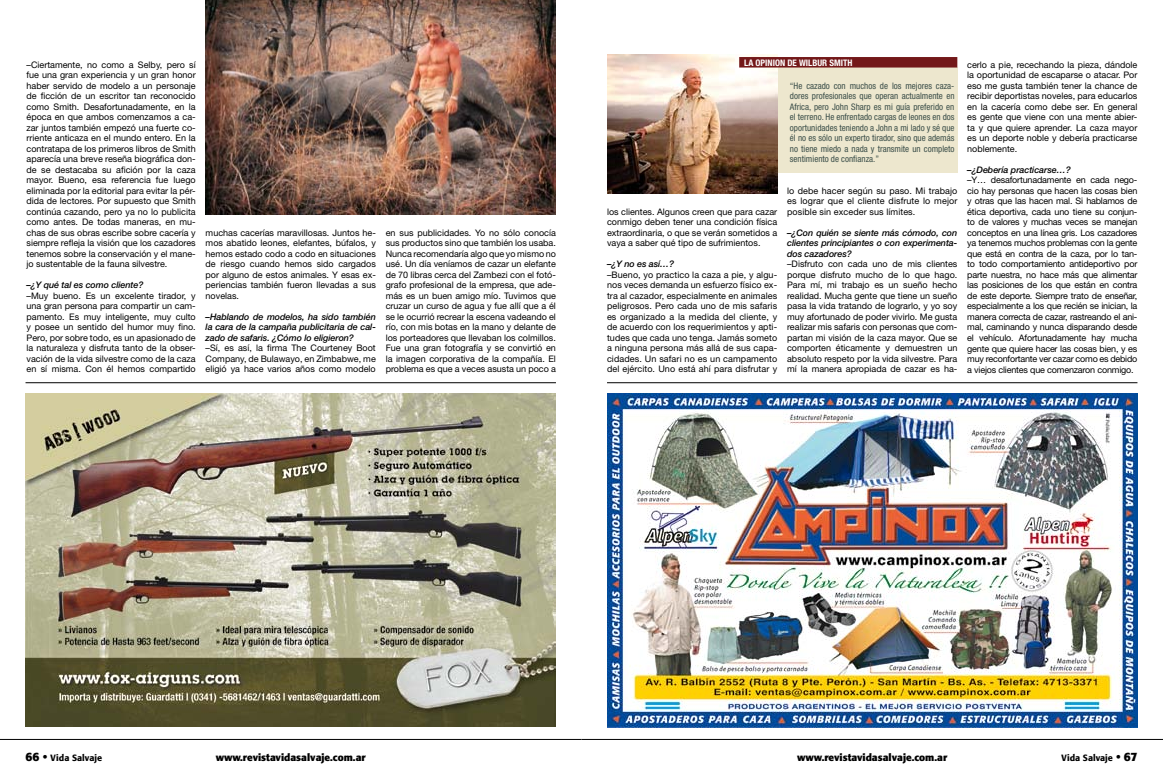
<style>
.page{position:relative;width:1163px;height:780px;background:#fff}
.page>*{position:absolute;margin:0;border:0;box-sizing:border-box;transform-origin:0 0}
.t1{font:700 10px "Formata";color:#000}
.t2{font:9px/10.5px "Helvetica Neue";color:#000;text-align:justify}
.t3{font:condensed 9px/10.5px "Helvetica Neue";color:#3b4e49;text-align:justify}
.t4{font:italic 500 9px/10.5px "Helvetica Neue";letter-spacing:-.01em;color:#000;text-align:justify}
.t5{font:500 9px "Formata";color:#000}
.t6{font:700 condensed 9px "Helvetica Neue";color:#fff}
.s1{font-weight:700;font-size:12px}
</style>
<div class="page">
<hr style="left:581px;top:739px;width:581px;height:1px;background:#000">
<hr style="left:0;top:739px;width:581px;height:1px;background:#000">
<hr style="left:26px;top:382px;width:530px;height:1px;background:#000">
<hr style="left:607px;top:382px;width:530px;height:1px;background:#000">
<img style="left:206px;top:0;width:350px;height:214px">
<div style="left:777px;top:67px;width:180px;height:105px;background:#ede7ce"></div>
<img style="left:607px;top:54px;width:170px;height:140px">
<div style="left:739px;top:57px;width:218px;height:11px;background:#731819"></div>
<img style="left:26px;top:393px;width:530px;height:333px">
<img style="left:607px;top:393px;width:530px;height:334px">
<p class="t2" style="left:26px;top:59px;width:171px">–Ciertamente, no como a Selby, pero sí</p>
<p class="t6" style="left:744px;top:57px;width:110px">LA OPINION DE WILBUR SMITH</p>
<p class="t2" style="left:26px;top:69px;width:171px">fue una gran experiencia y un gran honor haber servido de modelo a un personaje de ficción de un escritor tan reconocido como Smith. Desafortunadamente, en la época en que ambos comenzamos a ca&shy;zar juntos también empezó una fuerte co&shy;rriente anticaza en el mundo entero. En la contratapa de los primeros libros de Smith aparecía una breve reseña biográfica don&shy;de se destacaba su afición por la caza mayor. Bueno, esa referencia fue luego eliminada por la editorial para evitar la pér&shy;dida de lectores. Por supuesto que Smith continúa cazando, pero ya no lo publicita como antes. De todas maneras, en mu&shy;chas de sus obras escribe sobre cacería y siempre refleja la visión que los cazadores tenemos sobre la conservación y el mane&shy;jo sustentable de la fauna silvestre.</p>
<p class="t4" style="left:26px;top:280px;width:118px">–¿Y qué tal es como cliente?</p>
<p class="t2" style="left:26px;top:290px;width:171px">–Muy bueno. Es un excelente tirador, y una gran persona para compartir un cam&shy;pamento. Es muy inteligente, muy culto y posee un sentido del humor muy fino.<br>Pero, por sobre todo, es un apasionado de la naturaleza y disfruta tanto de la obser&shy;vación de la vida silvestre como de la caza en sí misma. Con él hemos compartido</p>
<p class="t3" style="left:789px;top:80px;width:166px">“He cazado con muchos de los mejores caza&shy;dores profesionales que operan actualmente en Africa, pero John Sharp es mi guía preferido en el terreno. He enfrentado cargas de leones en dos oportunidades teniendo a John a mi lado y sé que él no es sólo un experto tirador, sino que además no tiene miedo a nada y transmite un completo sentimiento de confianza.”</p>
<p class="t2" style="left:787px;top:185px;width:172px">lo debe hacer según su paso. Mi trabajo es lograr que el cliente disfrute lo mejor posible sin exceder sus límites.</p>
<p class="t4" style="left:787px;top:227px;width:172px">–¿Con quién se siente más cómodo, con clientes principiantes o con experimenta&shy;dos cazadores?</p>
<p class="t2" style="left:787px;top:259px;width:172px">–Disfruto con cada uno de mis clientes porque disfruto mucho de lo que hago.<br>Para mí, mi trabajo es un sueño hecho realidad. Mucha gente que tiene un sueño pasa la vida tratando de lograrlo, y yo soy muy afortunado de poder vivirlo. Me gusta realizar mis safaris con personas que com&shy;partan mi visión de la caza mayor. Que se comporten éticamente y demuestren un absoluto respeto por la vida silvestre. Para mí la manera apropiada de cazar es ha-</p>
<p class="t2" style="left:607px;top:206px;width:172px">los clientes. Algunos creen que para cazar conmigo deben tener una condición física extraordinaria, o que se verán sometidos a vaya a saber qué tipo de sufrimientos.</p>
<p class="t4" style="left:607px;top:259px;width:69px">–¿Y no es así…?</p>
<p class="t2" style="left:607px;top:269px;width:172px">–Bueno, yo practico la caza a pie, y algu&shy;nos veces demanda un esfuerzo físico ex&shy;tra al cazador, especialmente en animales peligrosos. Pero cada uno de mis safaris es organizado a la medida del cliente, y de acuerdo con los requerimientos y apti&shy;tudes que cada uno tenga. Jamás someto a ninguna persona más allá de sus capa&shy;cidades. Un safari no es un campamento del ejército. Uno está ahí para disfrutar y</p>
<p class="t2" style="left:206px;top:227px;width:172px">muchas cacerías maravillosas. Juntos he&shy;mos abatido leones, elefantes, búfalos, y hemos estado codo a codo en situaciones de riesgo cuando hemos sido cargados por alguno de estos animales. Y esas ex&shy;periencias también fueron llevadas a sus novelas.</p>
<p class="t4" style="left:206px;top:311px;width:172px">–Hablando de modelos, ha sido también la cara de la campaña publicitaria de cal&shy;zado de safaris. ¿Cómo lo eligieron?</p>
<p class="t2" style="left:206px;top:343px;width:172px">–Sí, es así, la firma The Courteney Boot Company, de Bulawayo, en Zimbabwe, me eligió ya hace varios años como modelo</p>
<p class="t2" style="left:386px;top:227px;width:172px">en sus publicidades. Yo no sólo conocía sus productos sino que también los usaba.<br>Nunca recomendaría algo que yo mismo no usé. Un día veníamos de cazar un elefante de 70 libras cerca del Zambezi con el fotó&shy;grafo profesional de la empresa, que ade&shy;más es un buen amigo mío. Tuvimos que cruzar un curso de agua y fue allí que a él se le ocurrió recrear la escena vadeando el río, con mis botas en la mano y delante de los porteadores que llevaban los colmillos.<br>Fue una gran fotografía y se convirtió en la imagen corporativa de la compañía. El problema es que a veces asusta un poco a</p>
<p class="t2" style="left:967px;top:59px;width:172px">cerlo a pie, recechando la pieza, dándole la oportunidad de escaparse o atacar. Por eso me gusta también tener la chance de recibir deportistas noveles, para educarlos en la cacería como debe ser. En general es gente que viene con una mente abier&shy;ta y que quiere aprender. La caza mayor es un deporte noble y debería practicarse noblemente.</p>
<p class="t4" style="left:967px;top:164px;width:105px">–¿Debería practicarse…?</p>
<p class="t2" style="left:967px;top:175px;width:172px">–Y… desafortunadamente en cada nego&shy;cio hay personas que hacen las cosas bien y otras que las hacen mal. Si hablamos de ética deportiva, cada uno tiene su conjun&shy;to de valores y muchas veces se manejan conceptos en una línea gris. Los cazadores ya tenemos muchos problemas con la gente que está en contra de la caza, por lo tan&shy;to todo comportamiento antideportivo por parte nuestra, no hace más que alimentar las posiciones de los que están en contra de este deporte. Siempre trato de enseñar, especialmente a los que recién se inician, la manera correcta de cazar, rastreando el ani&shy;mal, caminando y nunca disparando desde el vehículo. Afortunadamente hay mucha gente que quiere hacer las cosas bien, y es muy reconfortante ver cazar como es debido a viejos clientes que comenzaron conmigo.</p>
<p class="t5" style="left:26px;top:752px;width:78px"><span class="s1">66 •</span> Vida Salvaje</p>
<p class="t1" style="left:216px;top:751px;width:151px">www.revistavidasalvaje.com.ar</p>
<p class="t1" style="left:797px;top:751px;width:151px">www.revistavidasalvaje.com.ar</p>
<p class="t5" style="left:1061px;top:752px;width:78px">Vida Salvaje <span class="s1">• 67</span></p>
</div>
